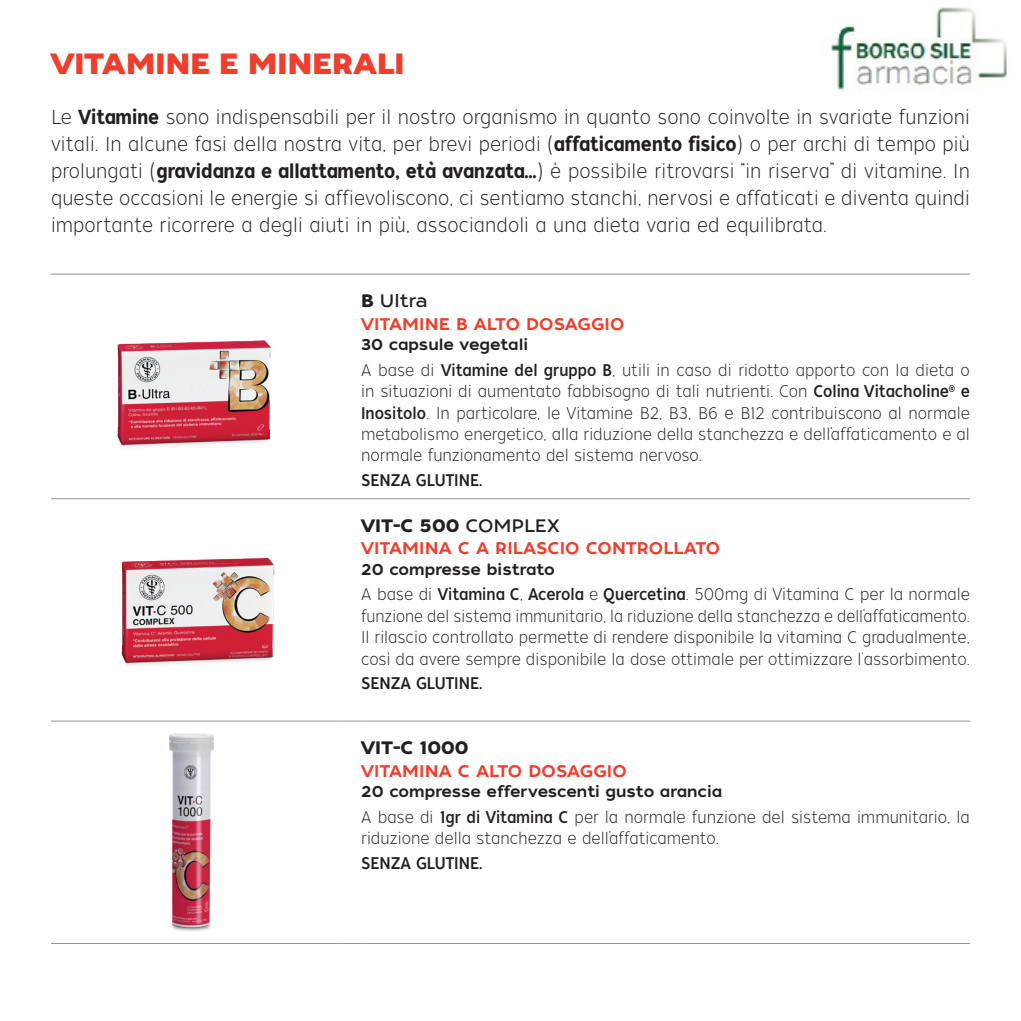
<style>
.page{position:relative;width:1021px;height:1021px;background:#fff}
.page>*{position:absolute;margin:0;border:0;box-sizing:border-box;transform-origin:0 0}
.t1{font:29.25px "Tide Sans 700 Mondo";letter-spacing:.01em;color:#ef3e2e}
.t2{font:20.25px/27px "Tide Sans Cond 200 Lil Mondo";letter-spacing:.005em;color:#231f20;text-align:justify}
.t3{font:18px "Tide Sans 600 Bunny";color:#231f20}
.t4{font:18px "Tide Sans 400 Lil Dude";color:#231f20}
.t5{font:16.88px/21.4px "Tide Sans Cond 200 Lil Mondo";color:#231f20;text-align:justify}
.t6{font:16.88px "Tide Sans 500 Dudette";letter-spacing:.01em;color:#ef3e2e}
.t7{font:16.88px "Tide Sans Cond 400 Lil Dude";color:#231f20}
.t8{font:15.75px "Tide Sans 500 Dudette";color:#231f20}
.s1{font-family:"Tide Sans Cond 500 Dudette"}
.s2{font-family:"Tide Sans 600 Bunny"}
.s3{font-family:"Tide Sans Cond 400 Lil Dude"}
.s4{font-family:"Tide Sans 400 Lil Dude"}
</style>
<div class="page">
<hr style="left:51px;top:273px;width:287px;height:1px;background:#939598">
<svg style="left:338px;top:273px;width:23px;height:1px"></svg>
<hr style="left:361px;top:273px;width:608px;height:1px;background:#939598">
<hr style="left:51px;top:498px;width:287px;height:1px;background:#939598">
<svg style="left:338px;top:498px;width:23px;height:1px"></svg>
<hr style="left:361px;top:498px;width:608px;height:1px;background:#939598">
<hr style="left:51px;top:943px;width:287px;height:1px;background:#939598">
<svg style="left:338px;top:943px;width:23px;height:1px"></svg>
<hr style="left:361px;top:943px;width:608px;height:1px;background:#939598">
<hr style="left:51px;top:720px;width:287px;height:1px;background:#939598">
<svg style="left:338px;top:720px;width:23px;height:1px"></svg>
<hr style="left:361px;top:720px;width:608px;height:1px;background:#939598">
<img style="left:117px;top:340px;width:154px;height:107px">
<img style="left:121px;top:557px;width:154px;height:109px">
<img style="left:169px;top:733px;width:46px;height:198px">
<img style="left:830px;top:7px;width:177px;height:84px">
<h1 class="t1" style="left:51px;top:45px;width:355px">VITAMINE E MINERALI</h1>
<p class="t2" style="left:51px;top:104px;width:920px">Le <span class="s1">Vitamine</span> sono indispensabili per il nostro organismo in quanto sono coinvolte in svariate funzioni vitali. In alcune fasi della nostra vita, per brevi periodi (<span class="s1">affaticamento fisico</span>) o per archi di tempo più prolungati (<span class="s1">gravidanza e allattamento, età avanzata…</span>) è possibile ritrovarsi “in riserva” di vitamine. In queste occasioni le energie si affievoliscono, ci sentiamo stanchi, nervosi e affaticati e diventa quindi importante ricorrere a degli aiuti in più, associandoli a una dieta varia ed equilibrata.</p>
<p class="t4" style="left:361px;top:289px;width:68px"><span class="s2">B</span> Ultra</p>
<p class="t6" style="left:361px;top:313px;width:265px">VITAMINE B ALTO DOSAGGIO</p>
<p class="t8" style="left:361px;top:334px;width:168px">30 capsule vegetali</p>
<p class="t5" style="left:361px;top:359px;width:610px">A base di <span class="s3">Vitamine del gruppo B</span>, utili in caso di ridotto apporto con la dieta o in situazioni di aumentato fabbisogno di tali nutrienti. Con <span class="s3">Colina Vitacholine</span><sup>®</sup> <span class="s3">e Inositolo</span>. In particolare, le Vitamine B2, B3, B6 e B12 contribuiscono al normale metabolismo energetico, alla riduzione della stanchezza e dell’affaticamento e al normale funzionamento del sistema nervoso.</p>
<p class="t7" style="left:361px;top:469px;width:123px">SENZA GLUTINE.</p>
<p class="t3" style="left:361px;top:514px;width:200px">VIT-C 500 <span class="s4">COMPLEX</span></p>
<p class="t6" style="left:361px;top:537px;width:360px">VITAMINA C A RILASCIO CONTROLLATO</p>
<p class="t8" style="left:361px;top:559px;width:195px">20 compresse bistrato</p>
<p class="t5" style="left:361px;top:584px;width:610px">A base di <span class="s3">Vitamina C</span>, <span class="s3">Acerola</span> e <span class="s3">Quercetina</span>. 500mg di Vitamina C per la normale funzione del sistema immunitario, la riduzione della stanchezza e dell’affaticamento.<br>Il rilascio controllato permette di rendere disponibile la vitamina C gradualmente, così da avere sempre disponibile la dose ottimale per ottimizzare l'assorbimento.</p>
<p class="t7" style="left:361px;top:672px;width:123px">SENZA GLUTINE.</p>
<p class="t3" style="left:361px;top:736px;width:109px">VIT-C 1000</p>
<p class="t6" style="left:361px;top:760px;width:267px">VITAMINA C ALTO DOSAGGIO</p>
<p class="t8" style="left:361px;top:781px;width:362px">20 compresse effervescenti gusto arancia</p>
<p class="t5" style="left:361px;top:806px;width:610px">A base di <span class="s3">1gr di Vitamina C</span> per la normale funzione del sistema immunitario, la riduzione della stanchezza e dell’affaticamento.</p>
<p class="t7" style="left:361px;top:852px;width:123px">SENZA GLUTINE.</p>
</div>
